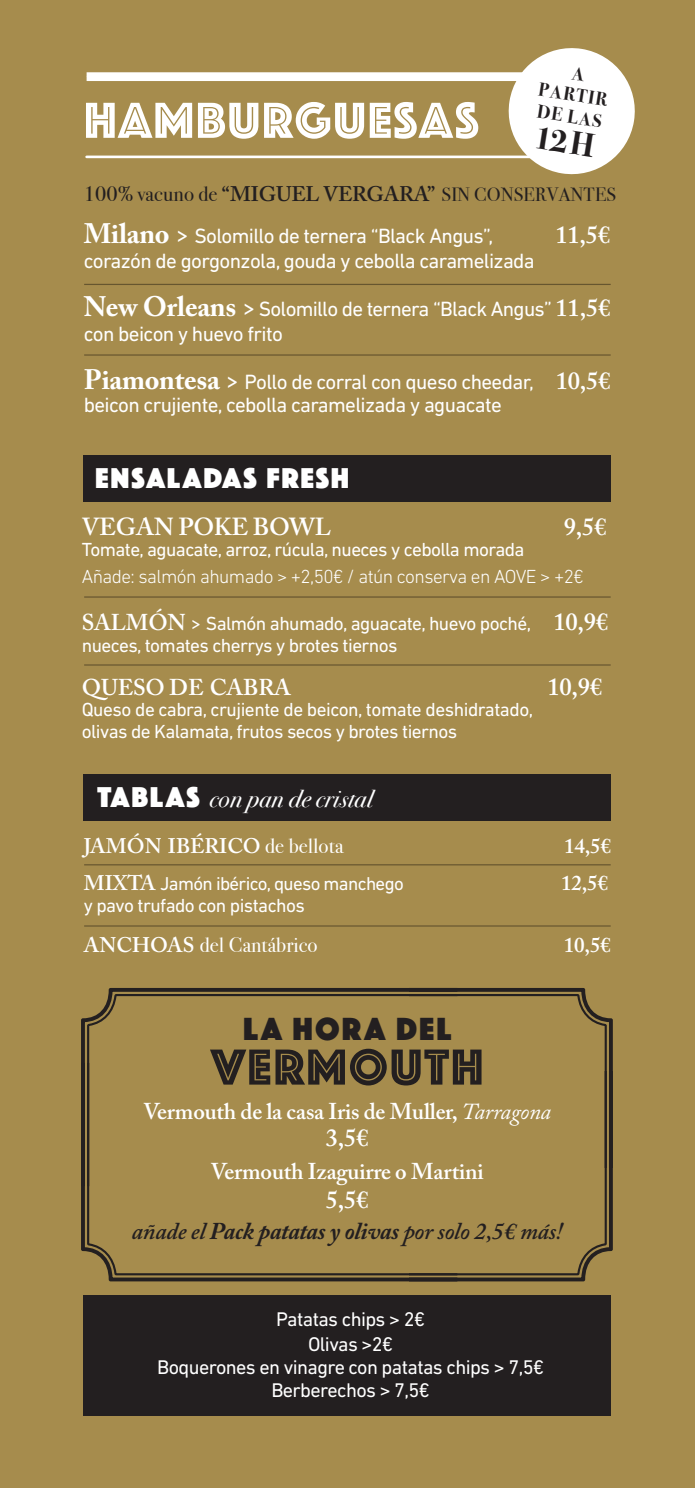
<style>
.page{position:relative;width:695px;height:1489px;background:#fff}
.page>*{position:absolute;margin:0;border:0;box-sizing:border-box;transform-origin:0 0}
.t1{font:52.5px "Phosphate Inline";letter-spacing:.04em;color:#fff}
.t2{font:52.5px "Phosphate Inline";letter-spacing:.04em;color:#231f20}
.t3{font:33.25px "Phosphate Solid";letter-spacing:.06em;color:#231f20}
.t4{font:29.75px "Phosphate Solid";letter-spacing:.06em;color:#fff}
.t5{font:600 24.5px "Adobe Caslon Pro";letter-spacing:-.01em;color:#fff}
.t6{font:italic 24.5px "Bodoni Svty Two ITCTT";letter-spacing:.01em;color:#fff}
.t7{font:italic 600 23.97px "Adobe Caslon Pro";letter-spacing:-.01em;color:#231f20}
.t8{font:600 22.75px "Adobe Caslon Pro";letter-spacing:-.01em;color:#fff}
.t9{font:21px/25.4px "DIN Next LT Pro";letter-spacing:-.03em;color:#fff}
.t10{font:600 21px "Adobe Caslon Pro";letter-spacing:-.01em;color:#231f20}
.t11{font:600 21px "Adobe Caslon Pro";letter-spacing:-.01em;color:#fff}
.t12{font:21px "Bodoni Svty Two ITCTT";letter-spacing:.005em;color:#fff}
.t13{font:20.12px/25.4px "DIN Next LT Pro";letter-spacing:-.03em;color:#fff;text-align:center}
.t14{font:19.25px/22.1px "DIN Next LT Pro";letter-spacing:-.03em;color:#fff}
.t15{font:300 19.25px "DIN Next LT Pro";letter-spacing:-.03em;color:#fff}
.t16{font:18.9px "DIN Next LT Pro";letter-spacing:-.035em;color:#fff}
.t17{font:700 18.38px/21.5px "Bodoni Svty Two ITCTT";color:#231f20;text-align:center}
.s1{font-family:"Bodoni Svty Two ITCTT";font-weight:400}
.s2{font-family:"Bodoni Svty Two ITCTT";font-weight:400;font-size:19.25px}
.s3{font-family:"Adobe Caslon Pro";font-weight:700;font-size:28px}
.s4{font-family:"Adobe Caslon Pro";font-weight:600;font-size:28px}
.s5{font-family:"Adobe Caslon Pro";font-weight:600;font-size:24.5px}
.s6{font-family:"Adobe Caslon Pro";font-weight:600;font-size:22.75px}
.s7{font-family:"Phosphate Solid";font-style:normal;font-size:29.75px}
.s8{font-family:"Adobe Caslon Pro";font-weight:600;font-size:21px}
.s9{font-family:"Adobe Caslon Pro";font-weight:600}
.s10{font-weight:400;font-style:italic}
.s11{font-weight:700}
</style>
<div class="page">
<div style="left:0;top:0;width:694px;height:1487px;background:#a68c4d"></div>
<div style="left:83px;top:1295px;width:528px;height:120px;background:#231f20"></div>
<div style="left:83px;top:455px;width:528px;height:47px;background:#231f20"></div>
<div style="left:87px;top:72px;width:523px;height:9px;background:#fff"></div>
<hr style="left:87px;top:155px;width:524px;height:3px;background:#fff">
<hr style="left:84px;top:354px;width:526px;height:1px;background:#3e3e3f">
<hr style="left:84px;top:284px;width:526px;height:1px;background:#3e3e3f">
<hr style="left:84px;top:596px;width:526px;height:1px;background:#3e3e3f">
<hr style="left:84px;top:664px;width:526px;height:1px;background:#3e3e3f">
<svg style="left:81px;top:987px;width:329px;height:75px"></svg>
<svg style="left:410px;top:987px;width:203px;height:84px"></svg>
<svg style="left:81px;top:1062px;width:376px;height:220px"></svg>
<svg style="left:410px;top:1071px;width:203px;height:211px"></svg>
<div style="left:83px;top:774px;width:528px;height:46px;background:#231f20"></div>
<hr style="left:84px;top:864px;width:526px;height:1px;background:#3e3e3f">
<hr style="left:84px;top:925px;width:526px;height:1px;background:#3e3e3f">
<svg style="left:504px;top:48px;width:131px;height:127px"></svg>
<h1 class="t1" style="left:84px;top:83px;width:396px">HAMBURGUESAS</h1>
<p class="t17" style="left:544px;top:56px;width:71px;rotate:9deg">A<br>PARTIR<br>DE LAS</p>
<p class="t10" style="left:84px;top:181px;width:533px"><span class="s1">100% vacuno de</span> “MIGUEL VERGARA” <span class="s2">SIN CONSERVANTES</span></p>
<p class="t9" style="left:84px;top:223px;width:411px"><span class="s3">Milano</span> <span class="s4">&gt;</span> Solomillo de ternera “Black Angus”,</p>
<p class="t5" style="left:555px;top:220px;width:56px">11,5€</p>
<p class="t9" style="left:84px;top:248px;width:452px">corazón de gorgonzola, gouda y cebolla caramelizada</p>
<p class="t9" style="left:84px;top:296px;width:528px"><span class="s3">New Orleans</span> <span class="s4">&gt;</span> Solomillo de ternera “Black Angus” <span class="s5">11,5€ </span>con beicon y huevo frito</p>
<p class="t9" style="left:84px;top:369px;width:528px;line-height:23.6px"><span class="s3">Piamontesa</span> <span class="s4">&gt;</span> Pollo de corral con queso cheedar, <span class="s5">10,5€ </span>beicon crujiente, cebolla caramelizada y aguacate</p>
<h3 class="t4" style="left:95px;top:456px;width:256px">ENSALADAS FRESH</h3>
<p class="t5" style="left:82px;top:512px;width:251px">VEGAN POKE BOWL</p>
<p class="t5" style="left:563px;top:512px;width:44px">9,5€</p>
<p class="t14" style="left:82px;top:538px;width:444px">Tomate, aguacate, arroz, rúcula, nueces y cebolla morada</p>
<p class="t15" style="left:82px;top:565px;width:503px">Añade: salmón ahumado &gt; +2,50€ / atún conserva en AOVE &gt; +2€</p>
<p class="t14" style="left:82px;top:612px;width:527px"><span class="s6">SALMÓN &gt;</span> Salmón ahumado, aguacate, huevo poché, <span class="s5">10,9€ </span>nueces, tomates cherrys y brotes tiernos</p>
<p class="t8" style="left:82px;top:673px;width:211px">QUESO DE CABRA</p>
<p class="t5" style="left:547px;top:672px;width:56px">10,9€</p>
<p class="t14" style="left:82px;top:698px;width:453px">Queso de cabra, crujiente de beicon, tomate deshidratado, olivas de Kalamata, frutos secos y brotes tiernos</p>
<p class="t6" style="left:97px;top:777px;width:277px"><span class="s7">TABLAS</span> con pan de cristal</p>
<p class="t11" style="left:84px;top:833px;width:261px">JAMÓN IBÉRICO <span class="s1">de bellota</span></p>
<p class="t11" style="left:564px;top:833px;width:48px">14,5€</p>
<p class="t16" style="left:84px;top:873px;width:321px"><span class="s8">MIXTA</span> Jamón ibérico, queso manchego</p>
<p class="t11" style="left:561px;top:870px;width:48px">12,5€</p>
<p class="t14" style="left:84px;top:893px;width:222px">y pavo trufado con pistachos</p>
<p class="t12" style="left:84px;top:927px;width:235px"><span class="s9">ANCHOAS</span> del Cantábrico</p>
<p class="t11" style="left:564px;top:932px;width:48px">10,5€</p>
<h2 class="t3" style="left:243px;top:1005px;width:209px">LA HORA DEL</h2>
<h1 class="t2" style="left:211px;top:1029px;width:274px">VERMOUTH</h1>
<p class="t8" style="left:143px;top:1097px;width:409px">Vermouth de la casa Iris de Muller, <span class="s10">Tarragona</span></p>
<p class="t5" style="left:326px;top:1123px;width:44px">3,5€</p>
<p class="t8" style="left:211px;top:1158px;width:274px">Vermouth Izaguirre o Martini</p>
<p class="t5" style="left:326px;top:1185px;width:44px">5,5€</p>
<p class="t7" style="left:132px;top:1216px;width:432px">añade el <span class="s11">Pack patatas y olivas</span> por solo 2,5€ más!</p>
<p class="t13" style="left:276px;top:1305px;width:150px">Patatas chips &gt; 2€<br>Olivas &gt;2€</p>
<p class="t13" style="left:157px;top:1355px;width:388px;line-height:22.8px">Boquerones en vinagre con patatas chips &gt; 7,5€<br>Berberechos &gt; 7,5€</p>
</div>
